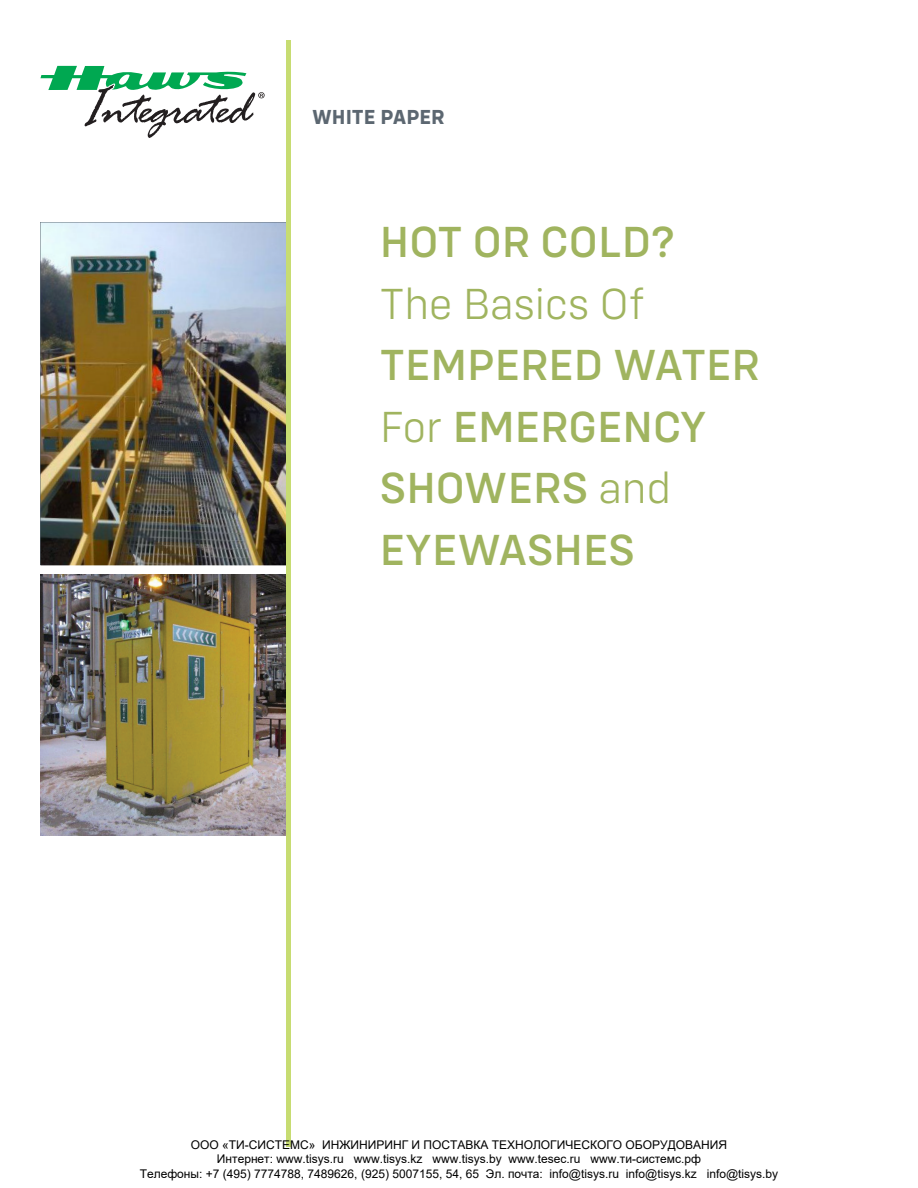
<style>
.page{position:relative;width:918px;height:1188px;background:#fff}
.page>*{position:absolute;margin:0;border:0;box-sizing:border-box;transform-origin:0 0}
.t1{font:500 45px/61.5px "Config";color:#a0b45f}
.t2{font:700 21px "Config";color:#5c6771}
.t3{font:12px/14.4px "Arial";color:#000;text-align:center}
.s1{font-weight:300}
</style>
<div class="page">
<img style="left:40px;top:575px;width:247px;height:260px">
<img style="left:40px;top:222px;width:247px;height:343px">
<hr style="left:287px;top:40px;width:4px;height:1108px;background:#c7dc72">
<svg style="left:41px;top:66px;width:224px;height:72px"></svg>
<p class="t2" style="left:312px;top:104px;width:134px">WHITE PAPER</p>
<p class="t1" style="left:380px;top:211px;width:382px">HOT OR COLD?<br><span class="s1">The Basics Of<br></span>TEMPERED WATER<br><span class="s1">For</span> EMERGENCY<br>SHOWERS <span class="s1">and<br></span>EYEWASHES</p>
<p class="t3" style="left:140px;top:1138px;width:640px">ООО «ТИ-СИСТЕМС» ИНЖИНИРИНГ И ПОСТАВКА ТЕХНОЛОГИЧЕСКОГО ОБОРУДОВАНИЯ<br>Интернет: www.tisys.ru www.tisys.kz www.tisys.by www.tesec.ru www.ти-системс.рф<br>Телефоны: +7 (495) 7774788, 7489626, (925) 5007155, 54, 65 Эл. почта: info@tisys.ru info@tisys.kz info@tisys.by</p>
</div>
